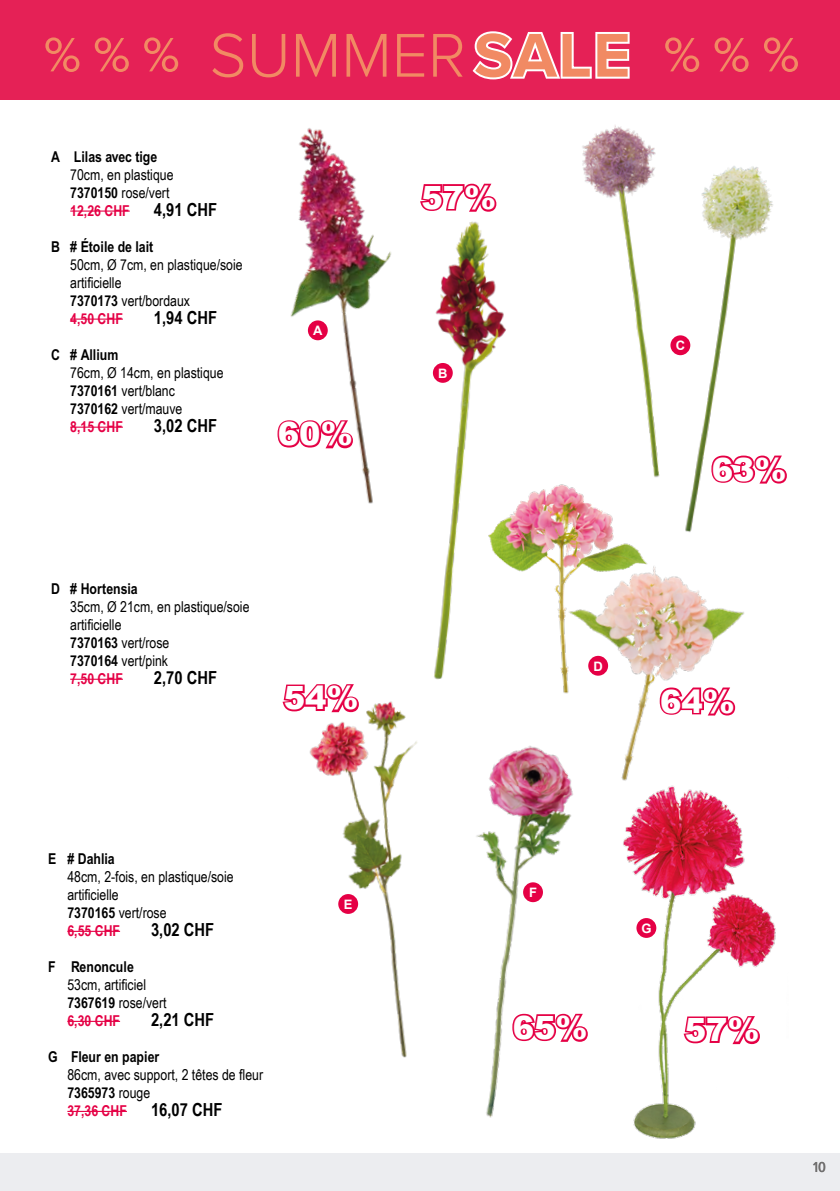
<style>
.page{position:relative;width:840px;height:1191px;background:#fff}
.page>*{position:absolute;margin:0;border:0;box-sizing:border-box;transform-origin:0 0}
.t1{font:300 64px "Proxima Nova";color:#f18a63}
.t2{font:900 32px "Arial";color:#fff}
.t3{font:700 18px "Arial Narrow";color:#000}
.t4{font:15px/18px "Arial Narrow";color:#000}
.t5{font:700 15px "Arial Narrow MT Std";color:#000}
.t6{font:500 15px "Proxima Nova Cond";color:#706f6f}
.t7{font:700 13px "Arial";color:#fff}
.s1{font-weight:700}
.s2{font-weight:700;color:#e50045}
</style>
<div class="page">
<div style="left:0;top:1152px;width:839px;height:39px;background:#ecedf0"></div>
<div style="left:0;top:0;width:839px;height:100px;background:#e52156"></div>
<svg style="left:472px;top:31px;width:158px;height:49px"></svg>
<svg style="left:714px;top:37px;width:34px;height:35px"></svg>
<svg style="left:764px;top:37px;width:33px;height:35px"></svg>
<svg style="left:665px;top:37px;width:33px;height:35px"></svg>
<svg style="left:95px;top:37px;width:34px;height:35px"></svg>
<svg style="left:144px;top:37px;width:34px;height:35px"></svg>
<svg style="left:45px;top:37px;width:34px;height:35px"></svg>
<img style="left:290px;top:128px;width:91px;height:376px">
<img style="left:381px;top:221px;width:125px;height:436px">
<img style="left:582px;top:125px;width:72px;height:233px">
<img style="left:474px;top:477px;width:140px;height:180px">
<img style="left:309px;top:657px;width:136px;height:401px">
<img style="left:425px;top:734px;width:146px;height:384px">
<img style="left:623px;top:806px;width:153px;height:333px">
<img style="left:525px;top:540px;width:219px;height:266px">
<img style="left:641px;top:148px;width:132px;height:397px">
<div style="left:308px;top:320px;width:19px;height:20px;background:#e50045;border-radius:50%"></div>
<div style="left:432px;top:363px;width:20px;height:20px;background:#e50045;border-radius:50%"></div>
<div style="left:670px;top:335px;width:20px;height:20px;background:#e50045;border-radius:50%"></div>
<div style="left:588px;top:656px;width:19px;height:19px;background:#e50045;border-radius:50%"></div>
<div style="left:338px;top:894px;width:20px;height:20px;background:#e50045;border-radius:50%"></div>
<div style="left:523px;top:882px;width:19px;height:20px;background:#e50045;border-radius:50%"></div>
<div style="left:636px;top:918px;width:20px;height:20px;background:#e50045;border-radius:50%"></div>
<hr style="left:70px;top:210px;width:60px;height:2px;background:#e50045">
<hr style="left:70px;top:318px;width:53px;height:2px;background:#e50045">
<hr style="left:70px;top:426px;width:53px;height:2px;background:#e50045">
<hr style="left:70px;top:678px;width:53px;height:2px;background:#e50045">
<hr style="left:67px;top:930px;width:53px;height:2px;background:#e50045">
<hr style="left:67px;top:1020px;width:53px;height:2px;background:#e50045">
<hr style="left:67px;top:1110px;width:60px;height:2px;background:#e50045">
<svg style="left:420px;top:183px;width:77px;height:29px"></svg>
<svg style="left:708px;top:453px;width:79px;height:33px"></svg>
<svg style="left:657px;top:685px;width:80px;height:33px"></svg>
<svg style="left:681px;top:1013px;width:81px;height:34px"></svg>
<svg style="left:277px;top:417px;width:78px;height:34px"></svg>
<svg style="left:282px;top:681px;width:79px;height:34px"></svg>
<svg style="left:509px;top:1011px;width:79px;height:33px"></svg>
<h1 class="t1" style="left:209px;top:8px;width:422px">SUMMER<span class="s1">SALE</span></h1>
<p class="t5" style="left:51px;top:148px;width:108px">A Lilas avec tige</p>
<p class="t4" style="left:70px;top:165px;width:105px">70cm, en plastique<br><span class="s1">7370150</span> rose/vert<br><span class="s2">12,26 CHF</span></p>
<p class="t3" style="left:154px;top:199px;width:65px">4,91 CHF</p>
<p class="t5" style="left:51px;top:238px;width:104px">B # Étoile de lait</p>
<p class="t4" style="left:70px;top:255px;width:174px">50cm, Ø 7cm, en plastique/soie artificielle<br><span class="s1">7370173</span> vert/bordaux<br><span class="s2">4,50 CHF</span></p>
<p class="t3" style="left:154px;top:307px;width:65px">1,94 CHF</p>
<p class="t5" style="left:51px;top:346px;width:69px">C # Allium</p>
<p class="t4" style="left:70px;top:363px;width:155px">76cm, Ø 14cm, en plastique<br><span class="s1">7370161</span> vert/blanc<br><span class="s1">7370162</span> vert/mauve<br><span class="s2">8,15 CHF</span></p>
<p class="t3" style="left:154px;top:415px;width:65px">3,02 CHF</p>
<p class="t7" style="left:313px;top:322px;width:11px">A</p>
<h2 class="t2" style="left:278px;top:416px;width:76px">60%</h2>
<h2 class="t2" style="left:421px;top:180px;width:76px">57%</h2>
<p class="t7" style="left:438px;top:364px;width:11px">B</p>
<p class="t7" style="left:675px;top:337px;width:11px">C</p>
<h2 class="t2" style="left:711px;top:451px;width:76px">63%</h2>
<p class="t5" style="left:51px;top:580px;width:88px">D # Hortensia</p>
<p class="t4" style="left:70px;top:597px;width:181px">35cm, Ø 21cm, en plastique/soie artificielle<br><span class="s1">7370163</span> vert/rose<br><span class="s1">7370164</span> vert/pink<br><span class="s2">7,50 CHF</span></p>
<p class="t3" style="left:154px;top:667px;width:65px">2,70 CHF</p>
<h2 class="t2" style="left:284px;top:680px;width:76px">54%</h2>
<p class="t7" style="left:593px;top:657px;width:11px">D</p>
<h2 class="t2" style="left:659px;top:683px;width:76px">64%</h2>
<p class="t5" style="left:48px;top:850px;width:68px">E # Dahlia</p>
<p class="t4" style="left:67px;top:867px;width:168px">48cm, 2-fois, en plastique/soie artificielle<br><span class="s1">7370165</span> vert/rose<br><span class="s2">6,55 CHF</span></p>
<p class="t3" style="left:151px;top:919px;width:65px">3,02 CHF</p>
<p class="t5" style="left:48px;top:958px;width:87px">F Renoncule</p>
<p class="t4" style="left:67px;top:975px;width:101px">53cm, artificiel<br><span class="s1">7367619</span> rose/vert<br><span class="s2">6,30 CHF</span></p>
<p class="t3" style="left:151px;top:1009px;width:65px">2,21 CHF</p>
<p class="t5" style="left:48px;top:1048px;width:112px">G Fleur en papier</p>
<p class="t4" style="left:67px;top:1065px;width:197px">86cm, avec support, 2 têtes de fleur<br><span class="s1">7365973</span> rouge<br><span class="s2">37,36 CHF</span></p>
<p class="t3" style="left:151px;top:1099px;width:73px">16,07 CHF</p>
<p class="t7" style="left:343px;top:895px;width:10px">E</p>
<p class="t7" style="left:528px;top:884px;width:9px">F</p>
<h2 class="t2" style="left:512px;top:1009px;width:76px">65%</h2>
<p class="t7" style="left:641px;top:919px;width:12px">G</p>
<h2 class="t2" style="left:684px;top:1012px;width:76px">57%</h2>
<p class="t6" style="left:812px;top:1156px;width:14px">10</p>
</div>
